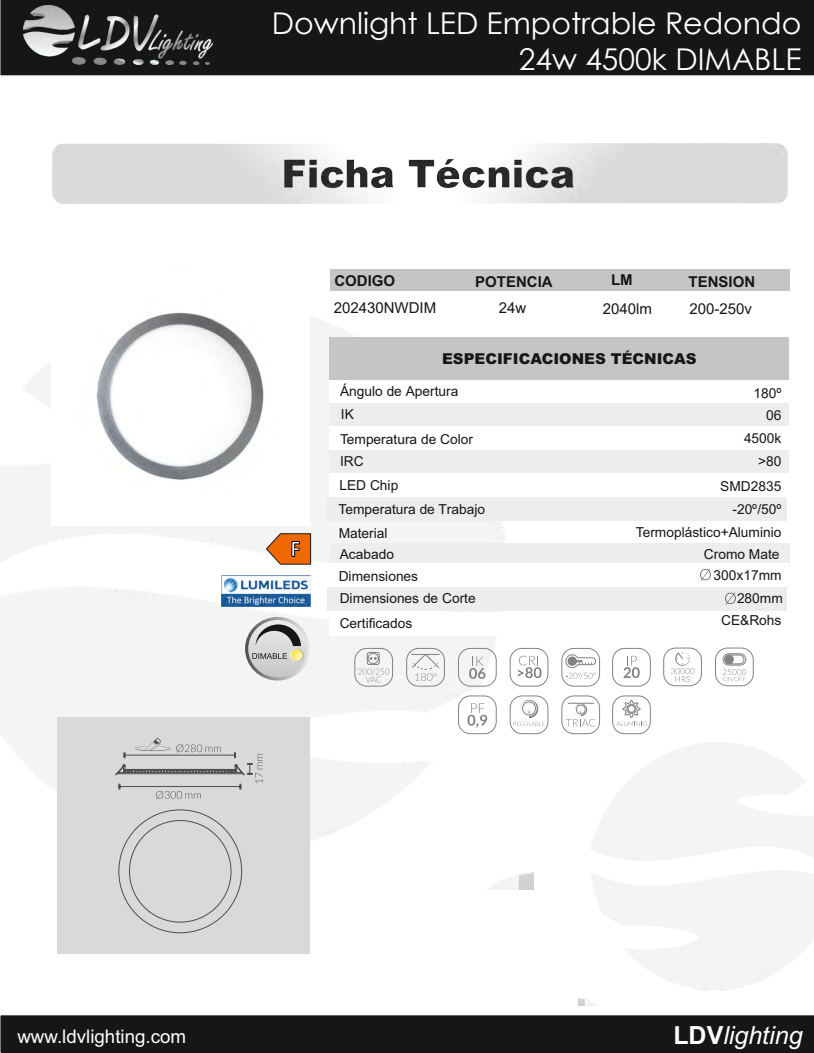
<style>
.page{position:relative;width:814px;height:1053px;background:#fff}
.page>*{position:absolute;margin:0;border:0;box-sizing:border-box;transform-origin:0 0}
.t1{font:30px/36px "Century Gothic";color:#fff;text-align:right}
.t2{font:italic 25px "Arial";color:#fff}
.t3{font:700 23.5px "Calibri";color:#fff;scale:.92 1}
.t4{font:18.75px "Arial";color:#fff}
.t5{font:15px "Arial";color:#151616}
.t6{font:900 15px "Arial";color:#151616}
.t7{font:700 15px "Arial";color:#151616}
.t8{font:13.75px/22px "Arial";color:#151616}
.t9{font:13.75px/21.6px "Arial";color:#151616}
.s1{font-style:inherit}
.s2{font-weight:700;font-style:normal}
</style>
<div class="page">
<img style="left:1px;top:498px;width:505px;height:123px">
<svg style="left:1px;top:75px;width:813px;height:423px"></svg>
<div style="left:304px;top:119px;width:488px;height:60px;background:#fff;border:1px solid #d9d9da;border-radius:11px"></div>
<div style="left:52px;top:119px;width:516px;height:60px;background:#fff;border:1px solid #d9d9da;border-radius:11px"></div>
<div style="left:330px;top:269px;width:459px;height:22px;background:#c5c5c5"></div>
<div style="left:330px;top:337px;width:459px;height:42px;background:#c5c5c5"></div>
<div style="left:329px;top:380px;width:459px;height:23px;background:#fff"></div>
<div style="left:330px;top:403px;width:459px;height:23px;background:#eceded"></div>
<div style="left:330px;top:449px;width:459px;height:23px;background:#eceded"></div>
<div style="left:328px;top:497px;width:459px;height:24px;background:#eceded"></div>
<div style="left:330px;top:543px;width:459px;height:24px;background:#eceded"></div>
<div style="left:330px;top:473px;width:459px;height:23px;background:#fff"></div>
<div style="left:330px;top:426px;width:459px;height:24px;background:#fff"></div>
<div style="left:0;top:0;width:814px;height:75px;background:#151616"></div>
<img style="left:23px;top:5px;width:189px;height:60px">
<div style="left:1px;top:1015px;width:813px;height:37px;background:#151616"></div>
<div style="left:57px;top:717px;width:252px;height:237px;background:#d9d9da"></div>
<div style="left:329px;top:563px;width:459px;height:24px;background:#fff"></div>
<svg style="left:266px;top:533px;width:45px;height:31px"></svg>
<img style="left:52px;top:143px;width:735px;height:61px">
<img style="left:51px;top:267px;width:259px;height:258px">
<div style="left:328px;top:587px;width:459px;height:24px;background:#eceded"></div>
<div style="left:329px;top:611px;width:459px;height:24px;background:#fff"></div>
<img style="left:222px;top:575px;width:88px;height:31px">
<svg style="left:725px;top:592px;width:11px;height:12px"></svg>
<svg style="left:700px;top:568px;width:11px;height:13px"></svg>
<svg style="left:245px;top:617px;width:65px;height:63px"></svg>
<svg style="left:248px;top:620px;width:59px;height:57px"></svg>
<svg style="left:289px;top:648px;width:15px;height:14px"></svg>
<svg style="left:252px;top:624px;width:51px;height:36px;background:#afafa9"></svg>
<svg style="left:354px;top:648px;width:39px;height:38px"></svg>
<svg style="left:406px;top:648px;width:39px;height:38px"></svg>
<svg style="left:469px;top:656px;width:16px;height:22px"></svg>
<div style="left:458px;top:648px;width:38px;height:38px;border:1px solid #818281;border-radius:12px"></div>
<svg style="left:518px;top:655px;width:23px;height:23px"></svg>
<div style="left:510px;top:648px;width:38px;height:38px;border:1px solid #818281;border-radius:12px"></div>
<svg style="left:561px;top:648px;width:39px;height:38px"></svg>
<svg style="left:623px;top:655px;width:17px;height:23px"></svg>
<div style="left:612px;top:648px;width:38px;height:38px;border:1px solid #818281;border-radius:12px"></div>
<div style="left:663px;top:647px;width:38px;height:39px;border:1px solid #818281;border-radius:12px"></div>
<svg style="left:671px;top:652px;width:23px;height:30px"></svg>
<div style="left:715px;top:647px;width:38px;height:39px;border:1px solid #818281;border-radius:12px"></div>
<svg style="left:722px;top:653px;width:24px;height:28px"></svg>
<div style="left:724px;top:654px;width:10px;height:10px;background:#818281;border-radius:50%"></div>
<svg style="left:467px;top:703px;width:20px;height:24px"></svg>
<div style="left:458px;top:695px;width:38px;height:38px;border:1px solid #818281;border-radius:12px"></div>
<div style="left:510px;top:695px;width:38px;height:38px;border:1px solid #818281;border-radius:12px"></div>
<svg style="left:513px;top:699px;width:32px;height:26px"></svg>
<div style="left:561px;top:695px;width:39px;height:38px;border:1px solid #818281;border-radius:12px"></div>
<svg style="left:566px;top:703px;width:29px;height:23px"></svg>
<svg style="left:612px;top:695px;width:39px;height:39px"></svg>
<svg style="left:115px;top:737px;width:148px;height:196px"></svg>
<h1 class="t1" style="left:272px;top:5px;width:531px">Downlight LED Empotrable Redondo<br>24w 4500k DIMABLE</h1>
<p class="t7" style="left:334px;top:275px;width:62px">CODIGO</p>
<p class="t7" style="left:475px;top:275px;width:79px">POTENCIA</p>
<p class="t7" style="left:611px;top:274px;width:23px">LM</p>
<p class="t7" style="left:688px;top:275px;width:68px">TENSION</p>
<p class="t5" style="left:334px;top:297px;width:104px">202430N<span class="s1">W</span>DIM</p>
<p class="t5" style="left:499px;top:298px;width:29px">24<span class="s1">w</span></p>
<p class="t5" style="left:602px;top:298px;width:51px">2040<span class="s1">lm</span></p>
<p class="t5" style="left:689px;top:298px;width:64px">200<span class="s1">-2</span>50<span class="s1">v</span></p>
<h3 class="t3" style="left:290px;top:532px;width:12px">F</h3>
<p class="t6" style="left:442px;top:353px;width:256px">ESPECIFICACIONES TÉCNICAS</p>
<p class="t9" style="left:340px;top:380px;width:120px">Ángulo de Apertura</p>
<p class="t9" style="left:753px;top:382px;width:29px">180º</p>
<p class="t9" style="left:341px;top:403px;width:14px">IK</p>
<p class="t8" style="left:340px;top:429px;width:134px">Temperatura de Color<br>IRC</p>
<p class="t8" style="left:339px;top:499px;width:148px">Temperatura de Trabajo</p>
<p class="t8" style="left:339px;top:475px;width:60px">LED Chip</p>
<p class="t8" style="left:339px;top:523px;width:50px">Material</p>
<p class="t9" style="left:340px;top:543px;width:56px">Acabado</p>
<p class="t9" style="left:766px;top:404px;width:17px">06</p>
<p class="t8" style="left:744px;top:429px;width:39px"><span class="s1">45</span>00k</p>
<p class="t8" style="left:758px;top:451px;width:25px">&gt;80</p>
<p class="t8" style="left:732px;top:500px;width:51px">-20º/50º</p>
<p class="t8" style="left:720px;top:476px;width:63px">SMD2835</p>
<p class="t8" style="left:636px;top:522px;width:147px">Termoplástico+Aluminio</p>
<p class="t9" style="left:704px;top:543px;width:77px">Cromo Mate</p>
<p class="t9" style="left:339px;top:565px;width:139px">Dimensiones<br><span class="s1">Dimensiones</span> de Corte</p>
<p class="t9" style="left:713px;top:563px;width:71px;line-height:23.2px;text-align:right">300x17mm<br>280<span class="s1">mm</span></p>
<p class="t8" style="left:340px;top:613px;width:74px">Certificados</p>
<p class="t8" style="left:721px;top:610px;width:62px">CE&amp;Rohs</p>
<h3 class="t4" style="left:17px;top:1028px;width:170px">www.ldvlighting.com</h3>
<h2 class="t2" style="left:673px;top:1026px;width:131px"><span class="s2">LDV</span>lighting</h2>
</div>
